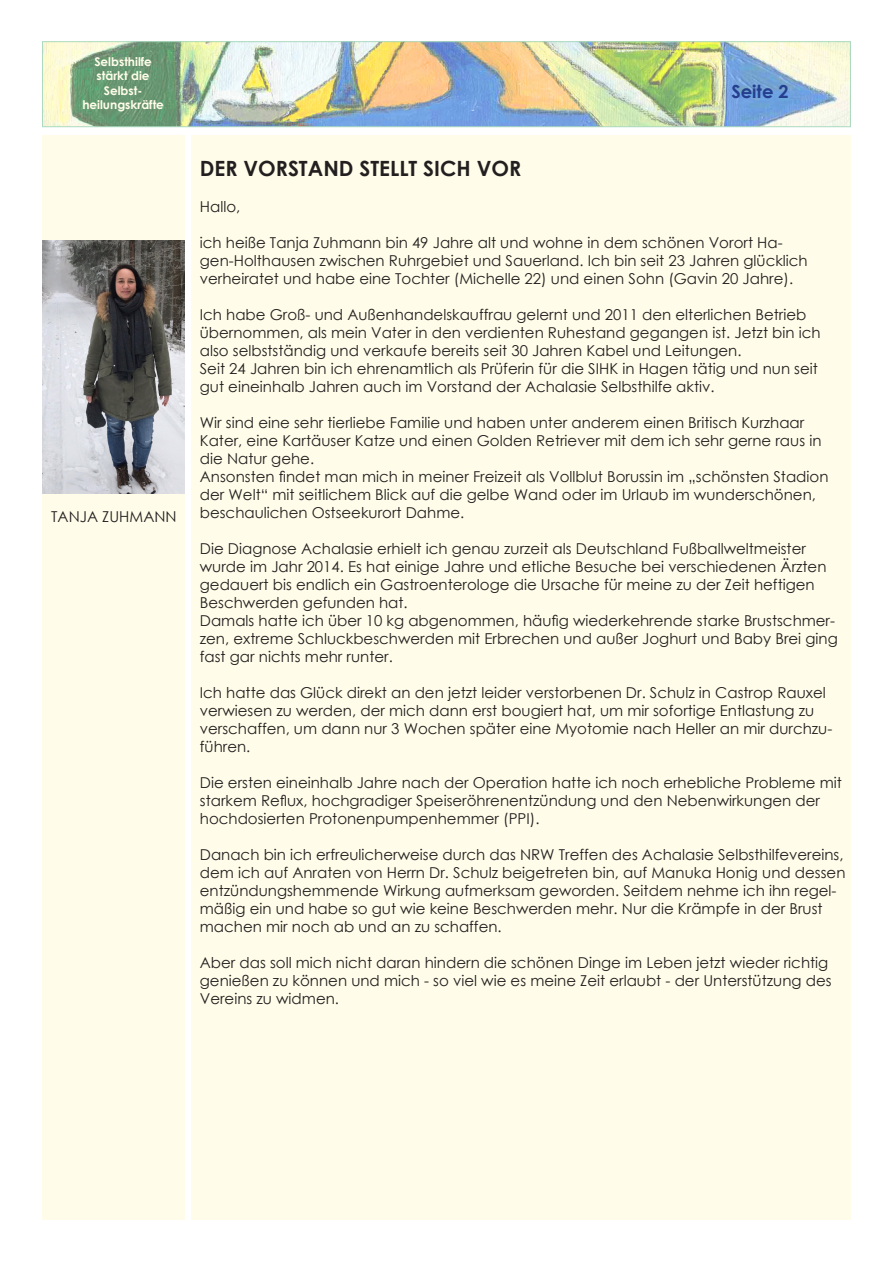
<style>
.page{position:relative;width:893px;height:1263px;background:#fff}
.page>*{position:absolute;margin:0;border:0;box-sizing:border-box;transform-origin:0 0}
.t1{font:700 21px "Century Gothic";color:#231f20}
.t2{font:700 18px "Century Gothic";color:#253f8e}
.t3{font:15px/18px "Century Gothic";color:#231f20}
.t4{font:700 12px/14.4px "Century Gothic";color:#fffde9;text-align:center}
</style>
<div class="page">
<img style="left:44px;top:43px;width:805px;height:82px">
<div style="left:191px;top:135px;width:659px;height:1084px;background:#fffde9"></div>
<div style="left:42px;top:41px;width:809px;height:86px;border:1px solid #acdabf"></div>
<div style="left:43px;top:135px;width:142px;height:1084px;background:#fffde9"></div>
<img style="left:43px;top:241px;width:142px;height:252px">
<p class="t4" style="left:82px;top:54px;width:83px">Selbsthilfe stärkt die<br>Selbst&shy;heilungskräfte</p>
<p class="t4" style="left:79px;top:56px;width:83px">Selbsthilfe stärkt die<br>Selbst&shy;heilungskräfte</p>
<p class="t3" style="left:51px;top:508px;width:127px">TANJA ZUHMANN</p>
<p class="t2" style="left:731px;top:77px;width:59px">Seite 2</p>
<h1 class="t1" style="left:200px;top:153px;width:323px">DER VORSTAND STELLT SICH VOR</h1>
<p class="t3" style="left:200px;top:198px;width:42px">Hallo,</p>
<p class="t3" style="left:200px;top:234px;width:609px">ich heiße Tanja Zuhmann bin 49 Jahre alt und wohne in dem schönen Vorort Ha&shy;gen-Holthausen zwischen Ruhrgebiet und Sauerland. Ich bin seit 23 Jahren glücklich verheiratet und habe eine Tochter (Michelle 22) und einen Sohn (Gavin 20 Jahre).</p>
<p class="t3" style="left:200px;top:306px;width:622px">Ich habe Groß- und Außenhandelskauffrau gelernt und 2011 den elterlichen Betrieb übernommen, als mein Vater in den verdienten Ruhestand gegangen ist. Jetzt bin ich also selbstständig und verkaufe bereits seit 30 Jahren Kabel und Leitungen.<br>Seit 24 Jahren bin ich ehrenamtlich als Prüferin für die SIHK in Hagen tätig und nun seit gut eineinhalb Jahren auch im Vorstand der Achalasie Selbsthilfe aktiv.</p>
<p class="t3" style="left:200px;top:414px;width:630px">Wir sind eine sehr tierliebe Familie und haben unter anderem einen Britisch Kurzhaar Kater, eine Kartäuser Katze und einen Golden Retriever mit dem ich sehr gerne raus in die Natur gehe.<br>Ansonsten findet man mich in meiner Freizeit als Vollblut Borussin im „schönsten Stadion der Welt“ mit seitlichem Blick auf die gelbe Wand oder im Urlaub im wunderschönen, beschaulichen Ostseekurort Dahme.</p>
<p class="t3" style="left:200px;top:540px;width:639px">Die Diagnose Achalasie erhielt ich genau zurzeit als Deutschland Fußballweltmeister wurde im Jahr 2014. Es hat einige Jahre und etliche Besuche bei verschiedenen Ärzten gedauert bis endlich ein Gastroenterologe die Ursache für meine zu der Zeit heftigen Beschwerden gefunden hat.<br>Damals hatte ich über 10 kg abgenommen, häufig wiederkehrende starke Brustschmer&shy;zen, extreme Schluckbeschwerden mit Erbrechen und außer Joghurt und Baby Brei ging fast gar nichts mehr runter.</p>
<p class="t3" style="left:200px;top:684px;width:634px">Ich hatte das Glück direkt an den jetzt leider verstorbenen Dr. Schulz in Castrop Rauxel verwiesen zu werden, der mich dann erst bougiert hat, um mir sofortige Entlastung zu verschaffen, um dann nur 3 Wochen später eine Myotomie nach Heller an mir durchzu&shy;führen.</p>
<p class="t3" style="left:200px;top:774px;width:643px">Die ersten eineinhalb Jahre nach der Operation hatte ich noch erhebliche Probleme mit starkem Reflux, hochgradiger Speiseröhrenentzündung und den Nebenwirkungen der hochdosierten Protonenpumpenhemmer (PPI).</p>
<p class="t3" style="left:200px;top:846px;width:647px">Danach bin ich erfreulicherweise durch das NRW Treffen des Achalasie Selbsthilfevereins, dem ich auf Anraten von Herrn Dr. Schulz beigetreten bin, auf Manuka Honig und dessen entzündungshemmende Wirkung aufmerksam geworden. Seitdem nehme ich ihn regel&shy;mäßig ein und habe so gut wie keine Beschwerden mehr. Nur die Krämpfe in der Brust machen mir noch ab und an zu schaffen.</p>
<p class="t3" style="left:200px;top:954px;width:633px">Aber das soll mich nicht daran hindern die schönen Dinge im Leben jetzt wieder richtig genießen zu können und mich - so viel wie es meine Zeit erlaubt - der Unterstützung des<br>Vereins zu widmen.</p>
</div>
